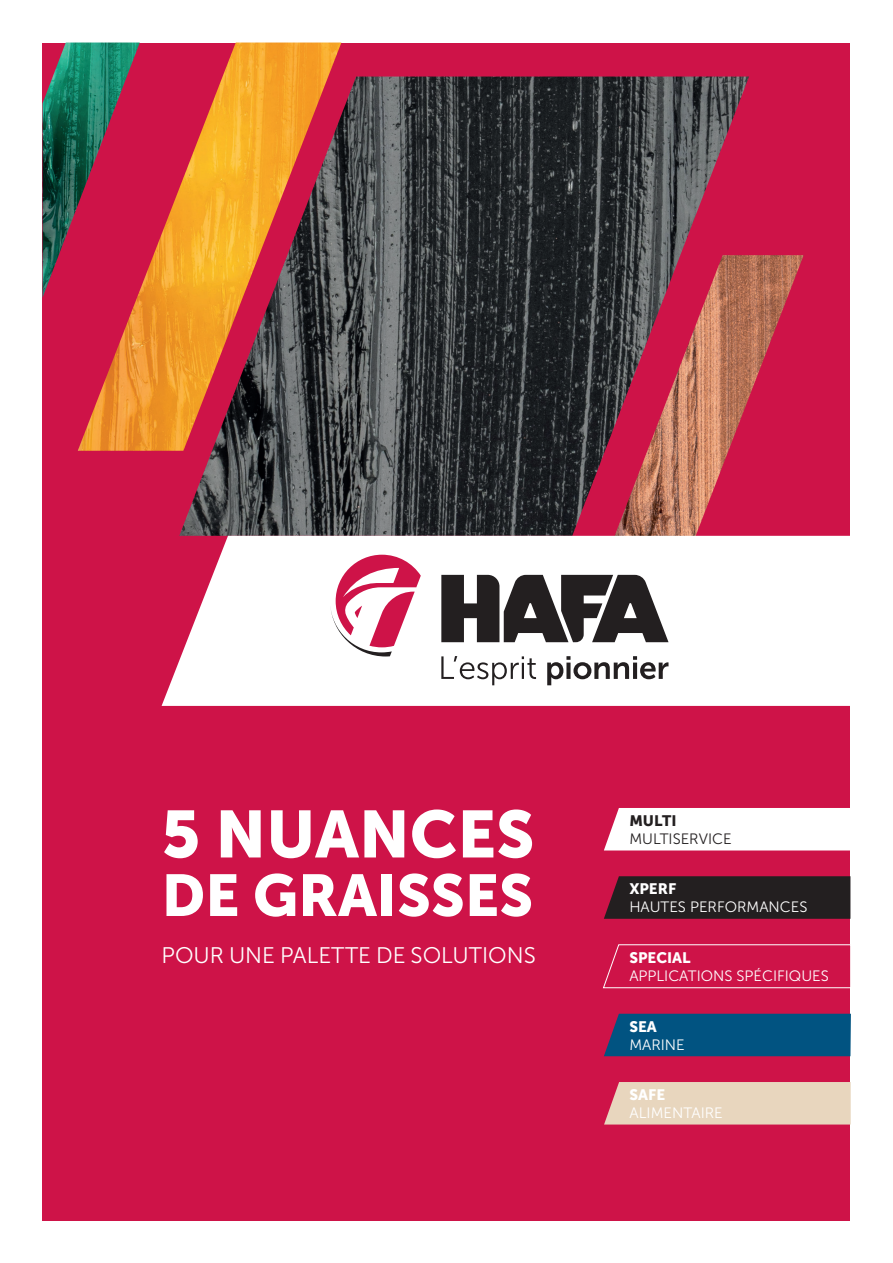
<style>
.page{position:relative;width:893px;height:1263px;background:#fff}
.page>*{position:absolute;margin:0;border:0;box-sizing:border-box;transform-origin:0 0}
.t1{font:66px "Museo Sans 900";color:#fff}
.t2{font:58.5px "Museo Sans 900";color:#fff}
.t3{font:22.5px "Museo Sans 300";color:#fff}
.t4{font:15px "Museo Sans 300";color:#fff}
.t5{font:15px "Museo Sans 900";color:#fff}
.t6{font:15px "Museo Sans 300";color:#231f20}
.t7{font:15px "Museo Sans 900";color:#231f20}
</style>
<div class="page">
<div style="left:43px;top:43px;width:807px;height:1177px;background:#ce1348"></div>
<img style="left:179px;top:77px;width:570px;height:459px">
<img style="left:78px;top:43px;width:263px;height:408px">
<img style="left:566px;top:255px;width:238px;height:281px">
<img style="left:43px;top:43px;width:97px;height:255px">
<div style="left:604px;top:808px;width:246px;height:42px;background:#fff"></div>
<svg style="left:604px;top:876px;width:246px;height:43px;background:#2a1e21"></svg>
<svg style="left:603px;top:944px;width:248px;height:44px"></svg>
<div style="left:604px;top:1014px;width:247px;height:42px;background:#015381"></div>
<div style="left:604px;top:1082px;width:247px;height:42px;background:#e8d6be"></div>
<svg style="left:162px;top:536px;width:688px;height:170px;background:#fbeff2"></svg>
<svg style="left:441px;top:575px;width:227px;height:67px;background:#5d5a5b"></svg>
<svg style="left:330px;top:555px;width:91px;height:101px"></svg>
<svg style="left:441px;top:656px;width:227px;height:29px;background:#c9c8c8"></svg>
<p class="t1" style="left:162px;top:797px;width:374px">5 NUANCES</p>
<p class="t2" style="left:162px;top:862px;width:373px">DE GRAISSES</p>
<p class="t3" style="left:162px;top:943px;width:376px">POUR UNE PALETTE DE SOLUTIONS</p>
<p class="t7" style="left:629px;top:812px;width:49px">MULTI</p>
<p class="t6" style="left:629px;top:831px;width:104px">MULTISERVICE</p>
<p class="t5" style="left:629px;top:880px;width:48px">XPERF</p>
<p class="t4" style="left:629px;top:899px;width:180px">HAUTES PERFORMANCES</p>
<p class="t5" style="left:629px;top:949px;width:63px">SPECIAL</p>
<p class="t4" style="left:629px;top:968px;width:201px">APPLICATIONS SPÉCIFIQUES</p>
<p class="t5" style="left:629px;top:1018px;width:29px">SEA</p>
<p class="t4" style="left:629px;top:1036px;width:57px">MARINE</p>
<p class="t5" style="left:630px;top:1086px;width:37px">SAFE</p>
<p class="t4" style="left:630px;top:1105px;width:95px">ALIMENTAIRE</p>
</div>
